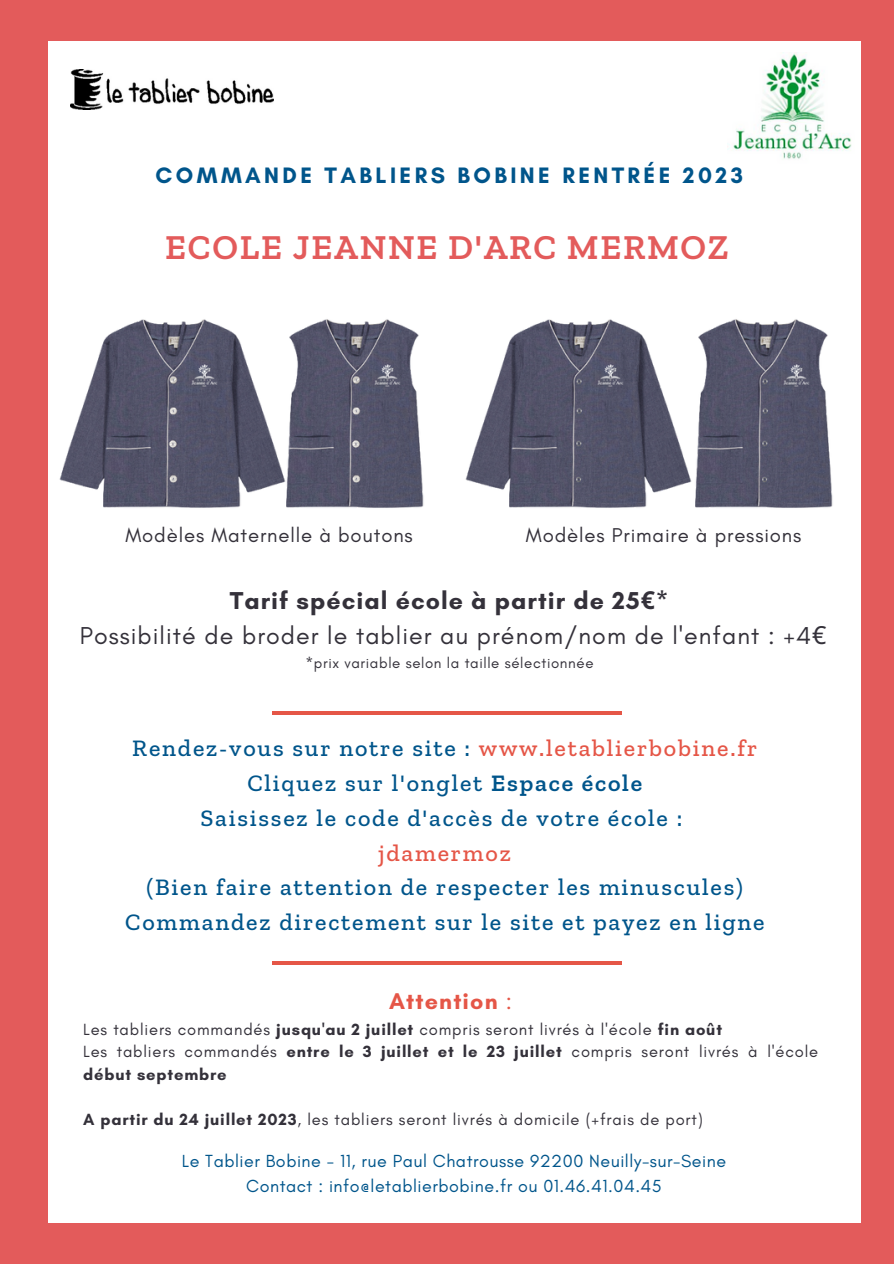
<style>
.page{position:relative;width:894px;height:1264px;background:#fff}
.page>*{position:absolute;margin:0;border:0;box-sizing:border-box;transform-origin:0 0}
.t1{font:600 35.55px "Zilla Slab";letter-spacing:.05em;color:#e35b5b}
.t2{font:24.9px/35px "Glacial Indifference";letter-spacing:.04em;color:#34313a;text-align:center}
.t3{font:500 24px/35px "Zilla Slab";letter-spacing:.075em;color:#00558b;text-align:center}
.t4{font:500 24px "Zilla Slab";letter-spacing:.075em;color:#e55647}
.t5{font:700 23.25px "Glacial Indifference";letter-spacing:.05em;color:#e55647}
.t6{font:700 22.8px "Glacial Indifference";letter-spacing:.15em;color:#00558b}
.t7{font:20.4px "Glacial Indifference";letter-spacing:.04em;color:#34313a}
.t8{font:17.85px/24.8px "Glacial Indifference";letter-spacing:.03em;color:#00558b;text-align:center}
.t9{font:16.5px/22.5px "Glacial Indifference";letter-spacing:.05em;color:#34313a}
.t10{font:15px "Glacial Indifference";letter-spacing:.04em;color:#34313a}
.s1{font-weight:700}
.s2{font-family:"Noto Sans";font-weight:700}
.s3{font-family:"Noto Sans"}
.s4{color:#e55647}
.s5{font-weight:600}
.s6{font-weight:400}
</style>
<div class="page">
<div style="left:0;top:0;width:893px;height:1263px;background:#e35b5b"></div>
<div style="left:48px;top:42px;width:812px;height:1181px;background:#fff"></div>
<img style="left:71px;top:70px;width:203px;height:39px">
<hr style="left:272px;top:711px;width:349px;height:3px;background:#e55647">
<hr style="left:272px;top:961px;width:349px;height:3px;background:#e55647">
<img style="left:59px;top:319px;width:172px;height:189px">
<img style="left:481px;top:319px;width:158px;height:189px">
<img style="left:231px;top:319px;width:250px;height:189px">
<img style="left:639px;top:288px;width:222px;height:250px">
<img style="left:727px;top:53px;width:125px;height:106px">
<h3 class="t6" style="left:155px;top:161px;width:588px">COMMANDE TABLIERS BOBINE RENTRÉE 2023</h3>
<h1 class="t1" style="left:165px;top:226px;width:564px">ECOLE JEANNE D'ARC MERMOZ</h1>
<p class="t7" style="left:125px;top:522px;width:289px">Modèles Maternelle à boutons</p>
<p class="t7" style="left:526px;top:522px;width:277px">Modèles Primaire à pressions</p>
<h2 class="t2" style="left:80px;top:583px;width:747px"><span class="s1">Tarif spécial école à partir de 25</span><span class="s2">€</span><span class="s1">*<br></span>Possibilité de broder le tablier au prénom/nom de l'enfant : +4<span class="s3">€</span></h2>
<p class="t10" style="left:305px;top:653px;width:289px">*prix variable selon la taille sélectionnée</p>
<h3 class="t3" style="left:132px;top:730px;width:626px">Rendez-vous sur notre site : <span class="s4">www.letablierbobine.fr<br></span>Cliquez sur l'onglet <span class="s5">Espace école<br></span>Saisissez le code d'accès de votre école :</h3>
<h3 class="t4" style="left:378px;top:837px;width:134px">jdamermoz</h3>
<h3 class="t3" style="left:125px;top:869px;width:640px">(Bien faire attention de respecter les minuscules)<br>Commandez directement sur le site et payez en ligne</h3>
<h3 class="t5" style="left:389px;top:986px;width:124px">Attention <span class="s6">:</span></h3>
<p class="t9" style="left:83px;top:1017px;width:736px">Les tabliers commandés <span class="s1">jusqu'au 2 juillet</span> compris seront livrés à l'école <span class="s1">fin août<br></span>Les tabliers commandés <span class="s1">entre le 3 juillet et le 23 juillet</span> compris seront livrés à l'école <span class="s1">début septembre</span></p>
<p class="t9" style="left:83px;top:1107px;width:621px"><span class="s1">A partir du 24 juillet 2023</span>, les tabliers seront livrés à domicile (+frais de port)</p>
<p class="t8" style="left:182px;top:1148px;width:545px">Le Tablier Bobine - 11, rue Paul Chatrousse 92200 Neuilly-sur-Seine<br>Contact : info@letablierbobine.fr ou 01.46.41.04.45</p>
</div>
